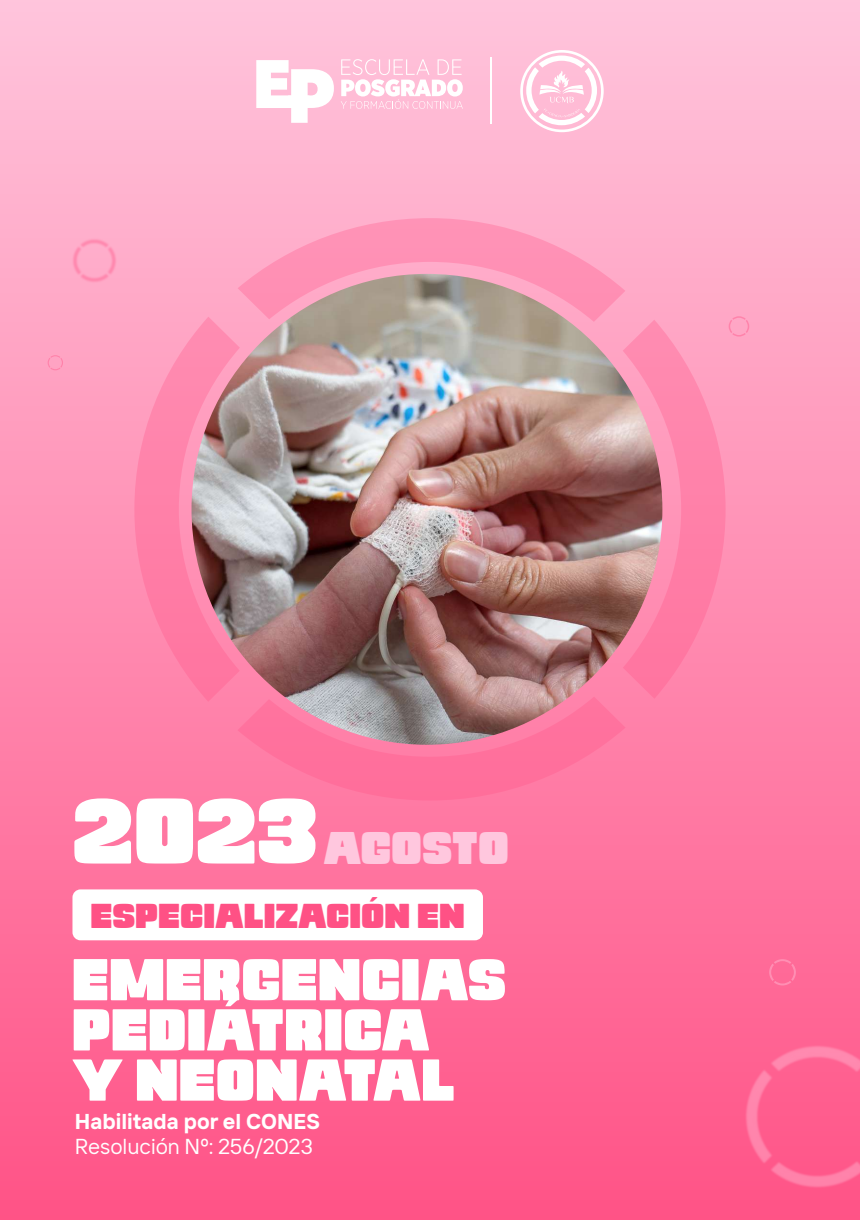
<style>
.page{position:relative;width:860px;height:1220px;background:#fff}
.page>*{position:absolute;margin:0;border:0;box-sizing:border-box;transform-origin:0 0}
.t1{font:60.9px/50.2px "Tahura";color:#fff}
.t2{font:47.7px "Tahura";color:#ffc7de}
.t3{font:36px "Tahura";color:#ff5185}
.t4{font:21.5px "TT Interfaces";color:#fff}
.t5{font:700 21.5px "TT Interfaces";color:#fff}
.s1{font-size:96.2px;color:#fff}
</style>
<div class="page">
<div style="left:0;top:0;width:860px;height:1220px;background:linear-gradient(to bottom,#ffc5dc,#ff5386)"></div>
<div style="left:37px;top:204px;width:114px;height:113px;background:#ffacca"></div>
<svg style="left:134px;top:218px;width:615px;height:583px;background:#fe8db2"></svg>
<svg style="left:48px;top:355px;width:15px;height:15px"></svg>
<svg style="left:769px;top:959px;width:27px;height:26px"></svg>
<img style="left:711px;top:1011px;width:149px;height:209px">
<svg style="left:256px;top:60px;width:78px;height:63px"></svg>
<div style="left:288px;top:95px;width:21px;height:13px;background:#fff"></div>
<svg style="left:341px;top:59px;width:122px;height:50px"></svg>
<hr style="left:491px;top:57px;width:1px;height:67px;background:#fff">
<svg style="left:520px;top:50px;width:84px;height:82px"></svg>
<div style="left:72px;top:889px;width:411px;height:51px;background:#fff;border-radius:8px"></div>
<img style="left:192px;top:274px;width:470px;height:471px;border-radius:235px">
<p class="t2" style="left:72px;top:819px;width:438px"><span class="s1">2023</span>AGOSTO</p>
<p class="t3" style="left:91px;top:894px;width:376px">ESPECIALIZACIÓN EN</p>
<p class="t1" style="left:72px;top:954px;width:436px">EMERGENCIAS<br>PEDIÁTRICA<br>Y NEONATAL</p>
<p class="t5" style="left:75px;top:1108px;width:246px">Habilitada por el CONES</p>
<p class="t4" style="left:75px;top:1133px;width:240px">Resolución Nº: 256/2023</p>
</div>
